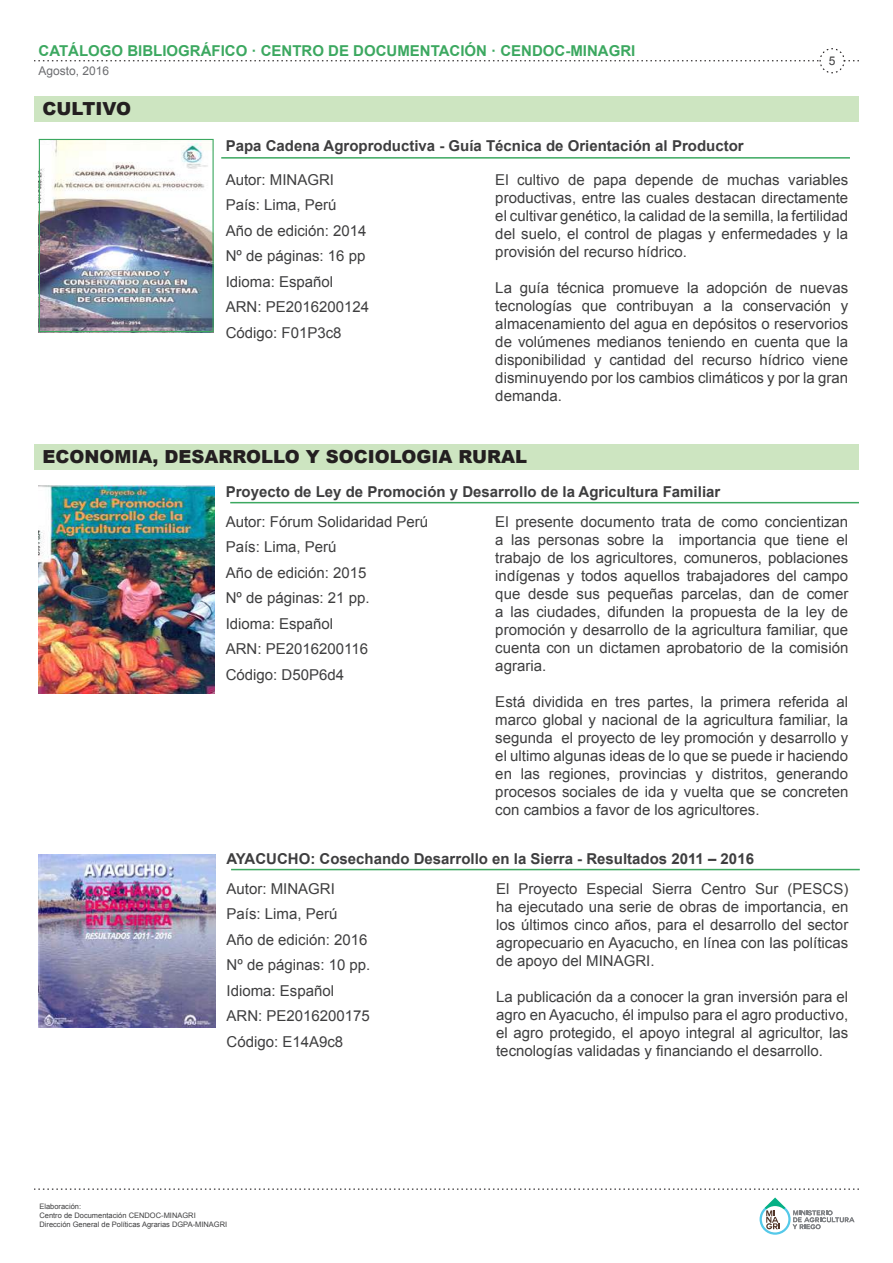
<style>
.page{position:relative;width:893px;height:1263px;background:#fff}
.page>*{position:absolute;margin:0;border:0;box-sizing:border-box;transform-origin:0 0}
.t1{font:900 18px "Arial";color:#231f20}
.t2{font:15px/18px "Arial";color:#3e3e3f;text-align:justify}
.t3{font:700 15px "Arial";color:#3e3e3f}
.t4{font:700 15px "Arial";color:#3ca860}
.t5{font:12px "Arial";color:#6c6d70}
.t6{font:12px "Arial";color:#3e3e3f}
.t7{font:7.5px/9px "Arial";color:#3e3e3f}
</style>
<div class="page">
<svg style="left:34px;top:1188px;width:825px;height:2px"></svg>
<svg style="left:759px;top:1204px;width:32px;height:31px"></svg>
<div style="left:762px;top:1206px;width:26px;height:26px;background:#fff;border-radius:50%"></div>
<svg style="left:765px;top:1197px;width:20px;height:32px"></svg>
<svg style="left:793px;top:1210px;width:61px;height:19px"></svg>
<svg style="left:34px;top:48px;width:825px;height:26px"></svg>
<hr style="left:221px;top:157px;width:629px;height:2px;background:#3ca860">
<hr style="left:230px;top:502px;width:629px;height:1px;background:#3ca860">
<img style="left:41px;top:141px;width:171px;height:189px">
<div style="left:34px;top:444px;width:825px;height:25px;background:#cde5c1"></div>
<img style="left:39px;top:486px;width:175px;height:207px">
<hr style="left:231px;top:869px;width:629px;height:1px;background:#3ca860">
<img style="left:39px;top:854px;width:177px;height:173px">
<div style="left:39px;top:139px;width:175px;height:193px;border:1px solid #3ca860"></div>
<div style="left:34px;top:96px;width:825px;height:25px;background:#cde5c1"></div>
<p class="t4" style="left:39px;top:40px;width:598px">CATÁLOGO BIBLIOGRÁFICO · CENTRO DE DOCUMENTACIÓN · CENDOC-MINAGRI</p>
<p class="t5" style="left:39px;top:62px;width:72px">Agosto, 2016</p>
<p class="t1" style="left:43px;top:96px;width:90px">CULTIVO</p>
<p class="t3" style="left:226px;top:135px;width:519px">Papa Cadena Agroproductiva - Guía Técnica de Orientación al Productor</p>
<p class="t6" style="left:829px;top:53px;width:8px">5</p>
<p class="t2" style="left:226px;top:167px;width:145px;line-height:25.5px;text-align:left">Autor: MINAGRI<br>País: Lima, Perú<br>Año de edición: 2014<br>Nº de páginas: 16 pp<br>Idioma: Español<br>ARN: PE2016200124<br>Código: F01P3c8</p>
<p class="t2" style="left:495px;top:171px;width:354px">El cultivo de papa depende de muchas variables productivas, entre las cuales destacan directamente el cultivar genético, la calidad de la semilla, la fertilidad del suelo, el control de plagas y enfermedades y la provisión del recurso hídrico.</p>
<p class="t2" style="left:495px;top:279px;width:354px">La guía técnica promueve la adopción de nuevas tecnologías que contribuyan a la conservación y almacenamiento del agua en depósitos o reservorios de volúmenes medianos teniendo en cuenta que la disponibilidad y cantidad del recurso hídrico viene disminuyendo por los cambios climáticos y por la gran demanda.</p>
<p class="t1" style="left:43px;top:444px;width:486px">ECONOMIA, DESARROLLO Y SOCIOLOGIA RURAL</p>
<p class="t3" style="left:226px;top:482px;width:496px">Proyecto de Ley de Promoción y Desarrollo de la Agricultura Familiar</p>
<p class="t2" style="left:226px;top:509px;width:204px;line-height:25.5px;text-align:left">Autor: Fórum Solidaridad Perú<br>País: Lima, Perú<br>Año de edición: 2015<br>Nº de páginas: 21 pp.<br>Idioma: Español<br>ARN: PE2016200116<br>Código: D50P6d4</p>
<p class="t2" style="left:495px;top:512px;width:354px">El presente documento trata de como concientizan a las personas sobre la importancia que tiene el trabajo de los agricultores, comuneros, poblaciones indígenas y todos aquellos trabajadores del campo que desde sus pequeñas parcelas, dan de comer a las ciudades, difunden la propuesta de la ley de promoción y desarrollo de la agricultura familiar, que cuenta con un dictamen aprobatorio de la comisión agraria.</p>
<p class="t2" style="left:495px;top:692px;width:354px">Está dividida en tres partes, la primera referida al marco global y nacional de la agricultura familiar, la segunda el proyecto de ley promoción y desarrollo y el ultimo algunas ideas de lo que se puede ir haciendo en las regiones, provincias y distritos, generando procesos sociales de ida y vuelta que se concreten con cambios a favor de los agricultores.</p>
<p class="t3" style="left:227px;top:849px;width:529px">AYACUCHO: Cosechando Desarrollo en la Sierra - Resultados 2011 – 2016</p>
<p class="t2" style="left:227px;top:876px;width:145px;line-height:25.5px;text-align:left">Autor: MINAGRI<br>País: Lima, Perú<br>Año de edición: 2016<br>Nº de páginas: 10 pp.<br>Idioma: Español<br>ARN: PE2016200175<br>Código: E14A9c8</p>
<p class="t7" style="left:39px;top:1202px;width:189px">Elaboración:<br>Centro de Documentación CENDOC-MINAGRI<br>Dirección General de Políticas Agrarias DGPA-MINAGRI</p>
<p class="t2" style="left:496px;top:879px;width:354px">El Proyecto Especial Sierra Centro Sur (PESCS) ha ejecutado una serie de obras de importancia, en los últimos cinco años, para el desarrollo del sector agropecuario en Ayacucho, en línea con las políticas de apoyo del MINAGRI.</p>
<p class="t2" style="left:496px;top:987px;width:354px">La publicación da a conocer la gran inversión para el agro en Ayacucho, él impulso para el agro productivo, el agro protegido, el apoyo integral al agricultor, las tecnologías validadas y financiando el desarrollo.</p>
</div>
